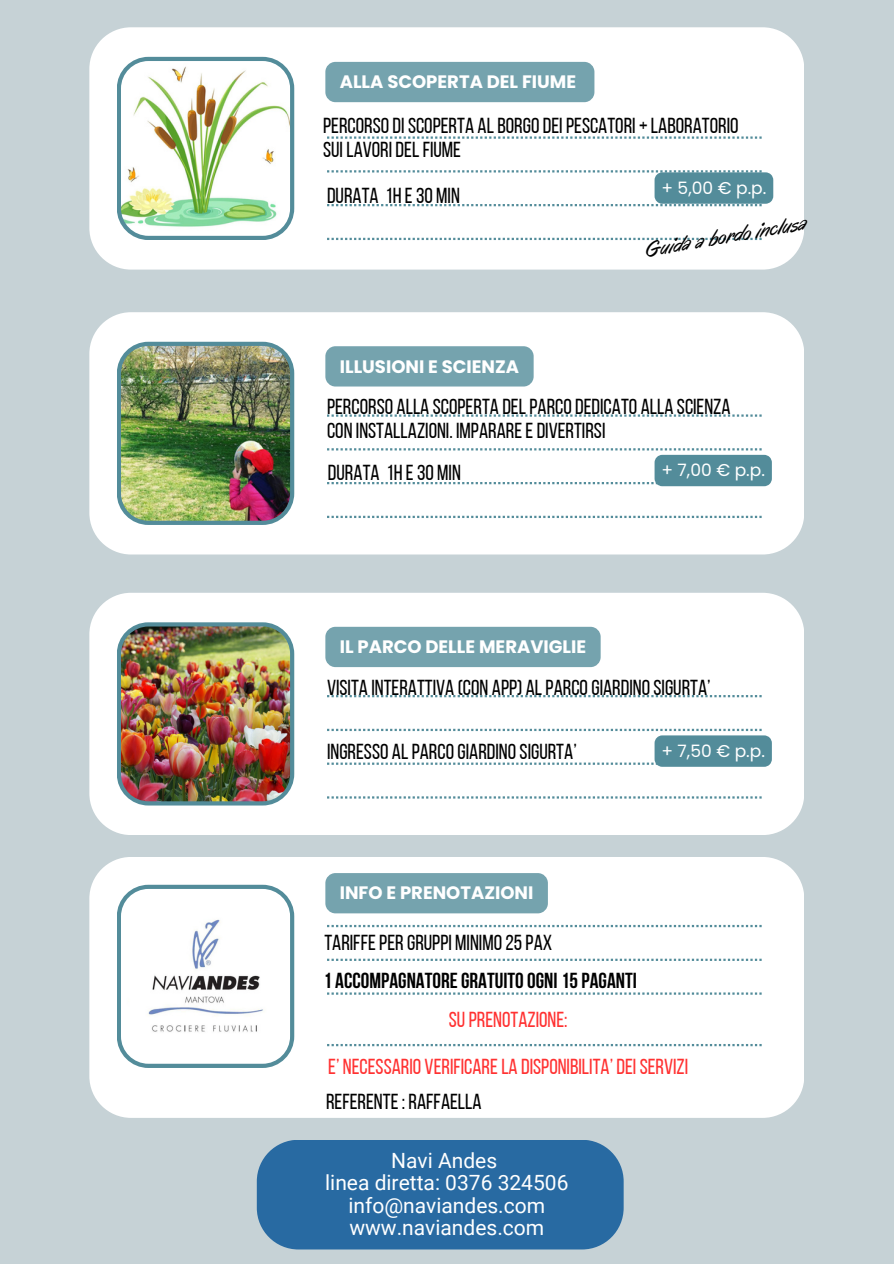
<style>
.page{position:relative;width:894px;height:1264px;background:#fff}
.page>*{position:absolute;margin:0;border:0;box-sizing:border-box;transform-origin:0 0}
.t1{font:21.6px/23.7px "Bebas Neue";color:#000}
.t2{font:21.6px "Bebas Neue";color:#ff3131}
.t3{font:700 21.6px "Bebas Neue";color:#000}
.t4{font:italic 21.6px "Oregano";color:#000}
.t5{font:21px/22.5px "Roboto";color:#fff;text-align:center}
.t6{font:700 18px "Poppins";color:#fff}
.t7{font:17.1px "Poppins";color:#fff}
</style>
<div class="page">
<div style="left:0;top:0;width:893px;height:1263px;background:#c6d2d6"></div>
<div style="left:89px;top:312px;width:715px;height:242px;background:#fff;border-radius:42px"></div>
<div style="left:89px;top:27px;width:715px;height:242px;background:#fff;border-radius:42px"></div>
<svg style="left:117px;top:57px;width:177px;height:183px"></svg>
<img style="left:117px;top:342px;width:177px;height:183px">
<svg style="left:327px;top:136px;width:434px;height:3px"></svg>
<svg style="left:327px;top:238px;width:434px;height:2px"></svg>
<svg style="left:327px;top:414px;width:434px;height:3px"></svg>
<svg style="left:327px;top:516px;width:434px;height:2px"></svg>
<div style="left:325px;top:62px;width:269px;height:40px;background:#75a3ae;border-radius:10px"></div>
<div style="left:325px;top:346px;width:208px;height:40px;background:#75a3ae;border-radius:10px"></div>
<svg style="left:327px;top:170px;width:446px;height:36px"></svg>
<div style="left:89px;top:857px;width:714px;height:260px;background:#fff;border-radius:42px"></div>
<svg style="left:117px;top:884px;width:177px;height:183px"></svg>
<svg style="left:327px;top:924px;width:434px;height:3px"></svg>
<svg style="left:327px;top:958px;width:434px;height:2px"></svg>
<svg style="left:327px;top:992px;width:434px;height:2px"></svg>
<div style="left:325px;top:873px;width:222px;height:40px;background:#75a3ae;border-radius:10px"></div>
<svg style="left:327px;top:1044px;width:434px;height:2px"></svg>
<div style="left:257px;top:1139px;width:366px;height:110px;background:#286aa2;border-radius:42px"></div>
<svg style="left:327px;top:448px;width:444px;height:38px"></svg>
<div style="left:89px;top:592px;width:715px;height:243px;background:#fff;border-radius:42px"></div>
<img style="left:117px;top:622px;width:177px;height:183px">
<svg style="left:327px;top:695px;width:434px;height:2px"></svg>
<svg style="left:327px;top:796px;width:434px;height:2px"></svg>
<div style="left:325px;top:627px;width:275px;height:40px;background:#75a3ae;border-radius:10px"></div>
<svg style="left:327px;top:728px;width:444px;height:38px"></svg>
<h2 class="t6" style="left:340px;top:69px;width:238px">ALLA SCOPERTA DEL FIUME</h2>
<h3 class="t1" style="left:323px;top:116px;width:417px">PERCORSODISCOPERTA ALBORGODEIPESCATORI+LABORATORIO<br>SUI LAVORI DELFIUME</h3>
<h3 class="t7" style="left:661px;top:176px;width:106px">+ 5,00 € p.p.</h3>
<h2 class="t1" style="left:327px;top:185px;width:134px">DURATA 1H E 30 MIN</h2>
<p class="t6" style="left:340px;top:353px;width:181px">ILLUSIONI E SCIENZA</p>
<p class="t4" style="left:643px;top:237px;width:166px;rotate:-10deg">Guida a bordo inclusa</p>
<p class="t1" style="left:327px;top:397px;width:405px">PERCORSO ALLA SCOPERTA DEL PARCO DEDICATO ALLA SCIENZA<br>CON INSTALLAZIONI. IMPARAREE DIVERTIRSI</p>
<h2 class="t1" style="left:328px;top:463px;width:134px">DURATA 1H E30 MIN</h2>
<p class="t7" style="left:661px;top:458px;width:105px">+ 7,00 € p.p.</p>
<h2 class="t6" style="left:340px;top:634px;width:248px">IL PARCO DELLE MERAVIGLIE</h2>
<h1 class="t1" style="left:327px;top:677px;width:385px">VISITA INTERATTIVA (CON APP) ALPARCOGIARDINO SIGURTA’</h1>
<h2 class="t1" style="left:327px;top:742px;width:251px">INGRESSO ALPARCOGIARDINOSIGURTA’</h2>
<h2 class="t7" style="left:661px;top:739px;width:105px">+ 7,50 € p.p.</h2>
<h2 class="t6" style="left:340px;top:880px;width:195px">INFO E PRENOTAZIONI</h2>
<p class="t1" style="left:324px;top:932px;width:229px">TARIFFE PER GRUPPI MINIMO25 PAX</p>
<h3 class="t3" style="left:323px;top:971px;width:315px">1 ACCOMPAGNATORE GRATUITOOGNI 15PAGANTI</h3>
<h2 class="t2" style="left:449px;top:1010px;width:120px">SU PRENOTAZIONE:</h2>
<h3 class="t2" style="left:328px;top:1057px;width:361px">E’ NECESSARIO VERIFICARELA DISPONIBILITA’DEISERVIZI</h3>
<p class="t1" style="left:326px;top:1091px;width:157px">REFERENTE :RAFFAELLA</p>
<h4 class="t5" style="left:325px;top:1149px;width:245px">Navi Andes<br>linea diretta: 0376 324506 info@naviandes.com www.naviandes.com</h4>
</div>
